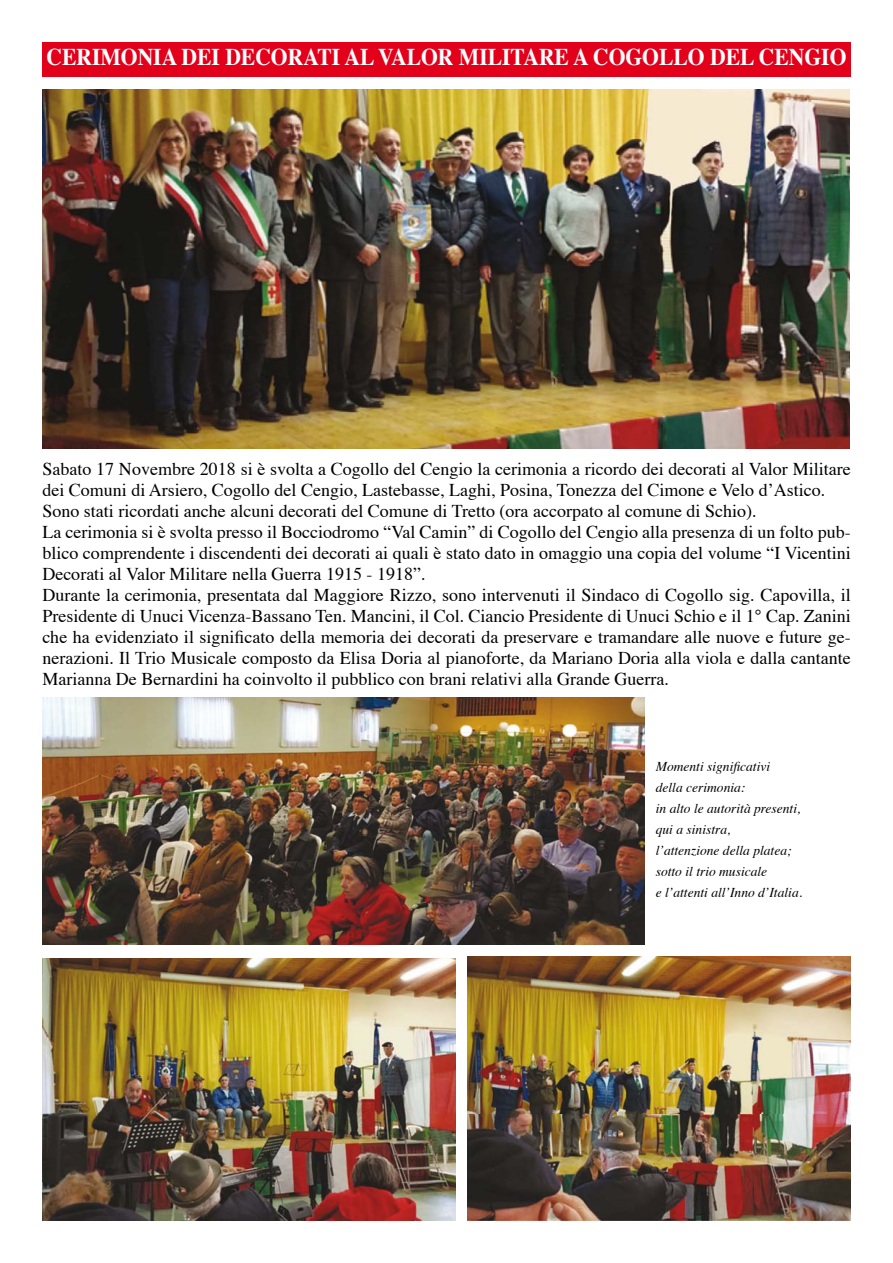
<style>
.page{position:relative;width:893px;height:1263px;background:#fff}
.page>*{position:absolute;margin:0;border:0;box-sizing:border-box;transform-origin:0 0}
.t1{font:700 24px "Times";color:#fff;scale:.9 1}
.t2{font:18px/21px "Times";color:#000}
.t3{font:italic 13.5px/21px "Times";color:#000}
</style>
<div class="page">
<img style="left:42px;top:89px;width:807px;height:359px">
<div style="left:42px;top:43px;width:808px;height:34px;background:#e2001a"></div>
<img style="left:42px;top:958px;width:413px;height:262px">
<img style="left:468px;top:957px;width:382px;height:263px">
<img style="left:42px;top:697px;width:603px;height:247px">
<h1 class="t1" style="left:46px;top:47px;width:890px">CERIMONIA DEI DECORATI AL VALOR MILITARE A COGOLLO DEL CENGIO</h1>
<p class="t2" style="left:42px;top:460px;width:810px">Sabato 17 Novembre 2018 si è svolta a Cogollo del Cengio la cerimonia a ricordo dei decorati al Valor Militare dei Comuni di Arsiero, Cogollo del Cengio, Lastebasse, Laghi, Posina, Tonezza del Cimone e Velo dʼAstico.<br>Sono stati ricordati anche alcuni decorati del Comune di Tretto (ora accorpato al comune di Schio).<br>La cerimonia si è svolta presso il Bocciodromo “Val Camin” di Cogollo del Cengio alla presenza di un folto pub&shy;blico comprendente i discendenti dei decorati ai quali è stato dato in omaggio una copia del volume “I Vicentini Decorati al Valor Militare nella Guerra 1915 - 1918”.<br>Durante la cerimonia, presentata dal Maggiore Rizzo, sono intervenuti il Sindaco di Cogollo sig. Capovilla, il Presidente di Unuci Vicenza-Bassano Ten. Mancini, il Col. Ciancio Presidente di Unuci Schio e il 1° Cap. Zanini che ha evidenziato il significato della memoria dei decorati da preservare e tramandare alle nuove e future ge&shy;nerazioni. Il Trio Musicale composto da Elisa Doria al pianoforte, da Mariano Doria alla viola e dalla cantante Marianna De Bernardini ha coinvolto il pubblico con brani relativi alla Grande Guerra.</p>
<p class="t3" style="left:655px;top:757px;width:148px">Momenti significativi<br>della cerimonia:<br>in alto le autorità presenti, qui a sinistra,<br>l’attenzione della platea; sotto il trio musicale<br>e l’attenti all’Inno d’Italia.</p>
</div>
